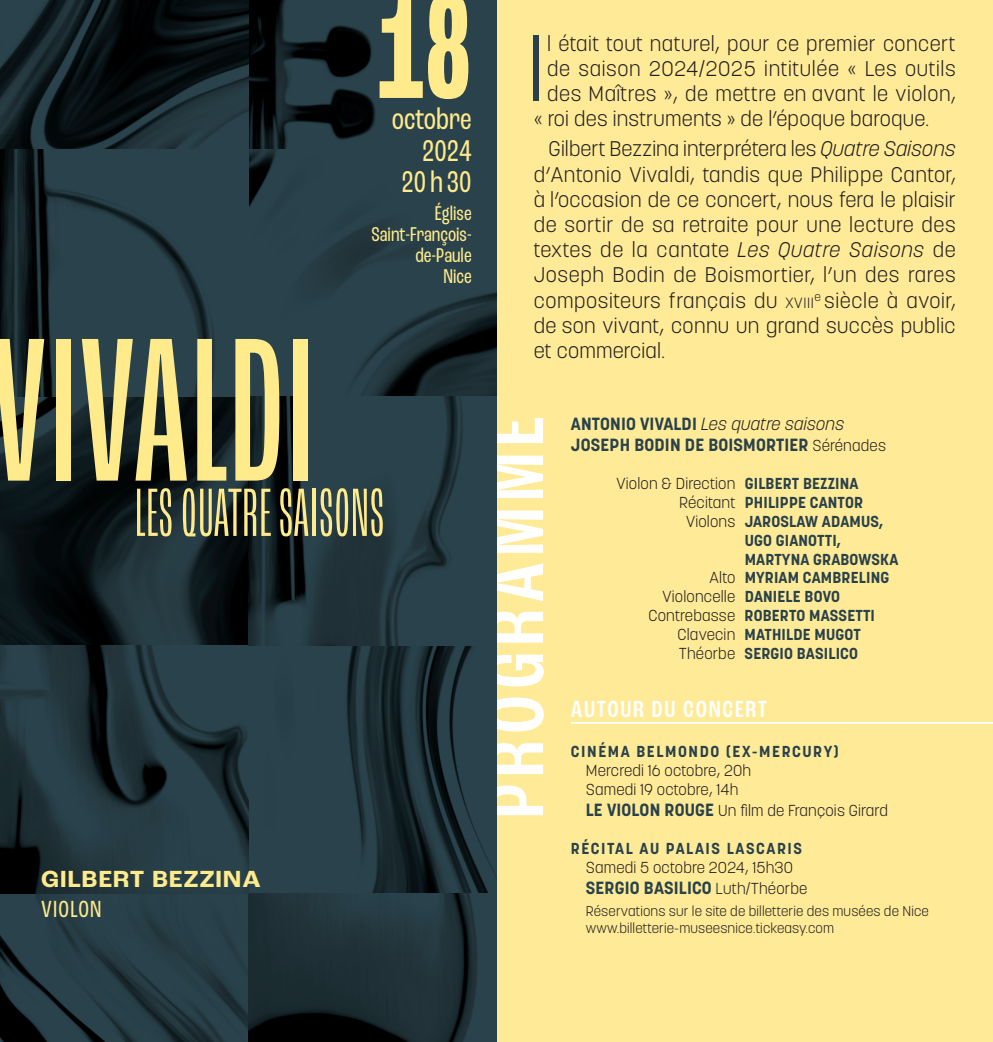
<style>
.page{position:relative;width:993px;height:1042px;background:#fff}
.page>*{position:absolute;margin:0;border:0;box-sizing:border-box;transform-origin:0 0}
.t1{font:extra-condensed 215.25px "Roc Grotesk";color:#ffea8c}
.t2{font:700 extra-condensed 157.5px "Roc Grotesk";color:#ffea8c}
.t3{font:300 92.58px "Korolev";color:#29414b}
.t4{font:500 condensed 84px "Roc Grotesk";letter-spacing:.075em;color:#fff}
.t5{font:300 extra-condensed 71.75px "Roc Grotesk";color:#ffea8c}
.t6{font:condensed 31.5px/31.5px "Roc Grotesk";color:#ffea8c;text-align:right}
.t7{font:500 condensed 24.5px "Roc Grotesk";letter-spacing:.075em;color:#fff}
.t8{font:700 24.5px "Roc Grotesk";letter-spacing:.05em;color:#ffea8c}
.t9{font:condensed 24.5px "Roc Grotesk";letter-spacing:.05em;color:#ffea8c}
.t10{font:300 21px/25.2px "Korolev";letter-spacing:.02em;color:#231f20;text-align:justify}
.t11{font:condensed 21px/21px "Roc Grotesk";color:#ffea8c;text-align:right}
.t12{font:700 17.5px/21px "Korolev";letter-spacing:.01em;color:#29414b}
.t13{font:700 15.75px "Korolev";letter-spacing:.01em;color:#29414b}
.t14{font:300 15.75px/18.9px "Korolev";letter-spacing:.01em;color:#231f20}
.t15{font:700 15.75px "Korolev";letter-spacing:.1em;color:#29414b}
.t16{font:300 14px/16.8px "Korolev";letter-spacing:.01em;color:#231f20}
.s1{font-style:italic}
.s2{font-size:14.7px}
.s3{font-weight:300;font-style:italic;color:#231f20}
.s4{font-weight:300;font-size:15.75px;color:#231f20}
.s5{font-weight:700;color:#29414b}
.s6{font-weight:300;color:#231f20}
.s7{font-weight:700;font-size:17.5px;color:#29414b}
</style>
<div class="page">
<div style="left:496px;top:0;width:496px;height:1042px;background:#ffeb97"></div>
<hr style="left:570px;top:722px;width:422px;height:2px;background:#fff">
<img style="left:0;top:893px;width:248px;height:149px">
<svg style="left:0;top:397px;width:248px;height:248px"></svg>
<svg style="left:248px;top:149px;width:248px;height:248px;fill:#29424b"></svg>
<svg style="left:248px;top:645px;width:248px;height:248px;fill:#29424b"></svg>
<svg style="left:248px;top:893px;width:248px;height:149px;fill:#1f3036"></svg>
<svg style="left:0;top:645px;width:248px;height:248px;fill:#263c43"></svg>
<svg style="left:248px;top:397px;width:248px;height:248px;fill:#28414a"></svg>
<svg style="left:0;top:149px;width:248px;height:248px;fill:#29424b"></svg>
<svg style="left:248px;top:0;width:248px;height:149px;fill:#29424b"></svg>
<svg style="left:0;top:0;width:248px;height:149px"></svg>
<h2 class="t2" style="left:377px;top:-44px;width:95px">18</h2>
<h3 class="t6" style="left:392px;top:103px;width:81px">octobre<br>2024<br>20h30</h3>
<p class="t11" style="left:371px;top:203px;width:102px">Église<br>Saint-François&shy;de-Paule<br>Nice</p>
<h1 class="t1" style="left:-10px;top:292px;width:327px">VIVALDI</h1>
<h3 class="t5" style="left:134px;top:473px;width:252px">LES QUATRE SAISONS</h3>
<p class="t8" style="left:41px;top:863px;width:221px">GILBERT BEZZINA</p>
<p class="t9" style="left:41px;top:894px;width:62px">VIOLON</p>
<h3 class="t3" style="left:526px;top:10px;width:21px">I</h3>
<p class="t10" style="left:547px;top:31px;width:409px">l était tout naturel, pour ce premier concert</p>
<p class="t10" style="left:547px;top:56px;width:410px">de saison 2024/2025 intitulée « Les outils</p>
<p class="t10" style="left:547px;top:81px;width:410px">des Maîtres », de mettre en avant le violon,</p>
<p class="t10" style="left:533px;top:106px;width:397px">« roi des instruments » de l’époque baroque.</p>
<p class="t10" style="left:533px;top:136px;width:423px;text-indent:15px">Gilbert Bezzina interprétera les <span class="s1">Quatre Saisons </span>d’Antonio Vivaldi, tandis que Philippe Cantor, à l’occasion de ce concert, nous fera le plaisir de sortir de sa retraite pour une lecture des textes de la cantate <span class="s1">Les Quatre Saisons</span> de Joseph Bodin de Boismortier, l’un des rares compositeurs français du <span class="s2">xviii</span><sup>e</sup> siècle à avoir, de son vivant, connu un grand succès public et commercial.</p>
<h3 class="t4" style="left:466px;top:818px;width:403px;rotate:-90deg">PROGRAMME</h3>
<p class="t12" style="left:570px;top:413px;width:316px">ANTONIO VIVALDI <span class="s3">Les quatre saisons<br></span>JOSEPH BODIN DE BOISMORTIER <span class="s4">Sérénades</span></p>
<p class="t14" style="left:616px;top:474px;width:243px">Violon &amp; Direction <span class="s5">GILBERT BEZZINA</span></p>
<p class="t13" style="left:679px;top:492px;width:185px"><span class="s6">Récitant</span> PHILIPPE CANTOR</p>
<p class="t13" style="left:686px;top:511px;width:199px"><span class="s6">Violons</span> JAROSLAW ADAMUS,</p>
<p class="t13" style="left:744px;top:530px;width:98px">UGO GIANOTTI,</p>
<p class="t13" style="left:744px;top:549px;width:155px">MARTYNA GRABOWSKA</p>
<p class="t13" style="left:709px;top:568px;width:181px"><span class="s6">Alto</span> MYRIAM CAMBRELING</p>
<p class="t14" style="left:662px;top:587px;width:179px">Violoncelle <span class="s5">DANIELE BOVO</span></p>
<p class="t13" style="left:648px;top:606px;width:228px"><span class="s6">Contrebasse</span> ROBERTO MASSETTI</p>
<p class="t13" style="left:677px;top:624px;width:185px"><span class="s6">Clavecin</span> MATHILDE MUGOT</p>
<p class="t13" style="left:678px;top:643px;width:180px"><span class="s6">Théorbe</span> SERGIO BASILICO</p>
<p class="t7" style="left:570px;top:694px;width:197px">AUTOUR DU CONCERT</p>
<p class="t15" style="left:570px;top:742px;width:269px">CINÉMA BELMONDO (EX-MERCURY)</p>
<p class="t14" style="left:585px;top:761px;width:167px">Mercredi 16 octobre, 20h<br>Samedi 19 octobre, 14h</p>
<p class="t14" style="left:585px;top:801px;width:303px"><span class="s7">LE VIOLON ROUGE</span> Un film de François Girard</p>
<p class="t15" style="left:570px;top:838px;width:232px">RÉCITAL AU PALAIS LASCARIS</p>
<p class="t14" style="left:585px;top:858px;width:209px">Samedi 5 octobre 2024, 15h30</p>
<p class="t12" style="left:585px;top:877px;width:223px">SERGIO BASILICO <span class="s4">Luth/Théorbe</span></p>
<p class="t16" style="left:585px;top:902px;width:344px">Réservations sur le site de billetterie des musées de Nice www.billetterie-museesnice.tickeasy.com</p>
</div>
